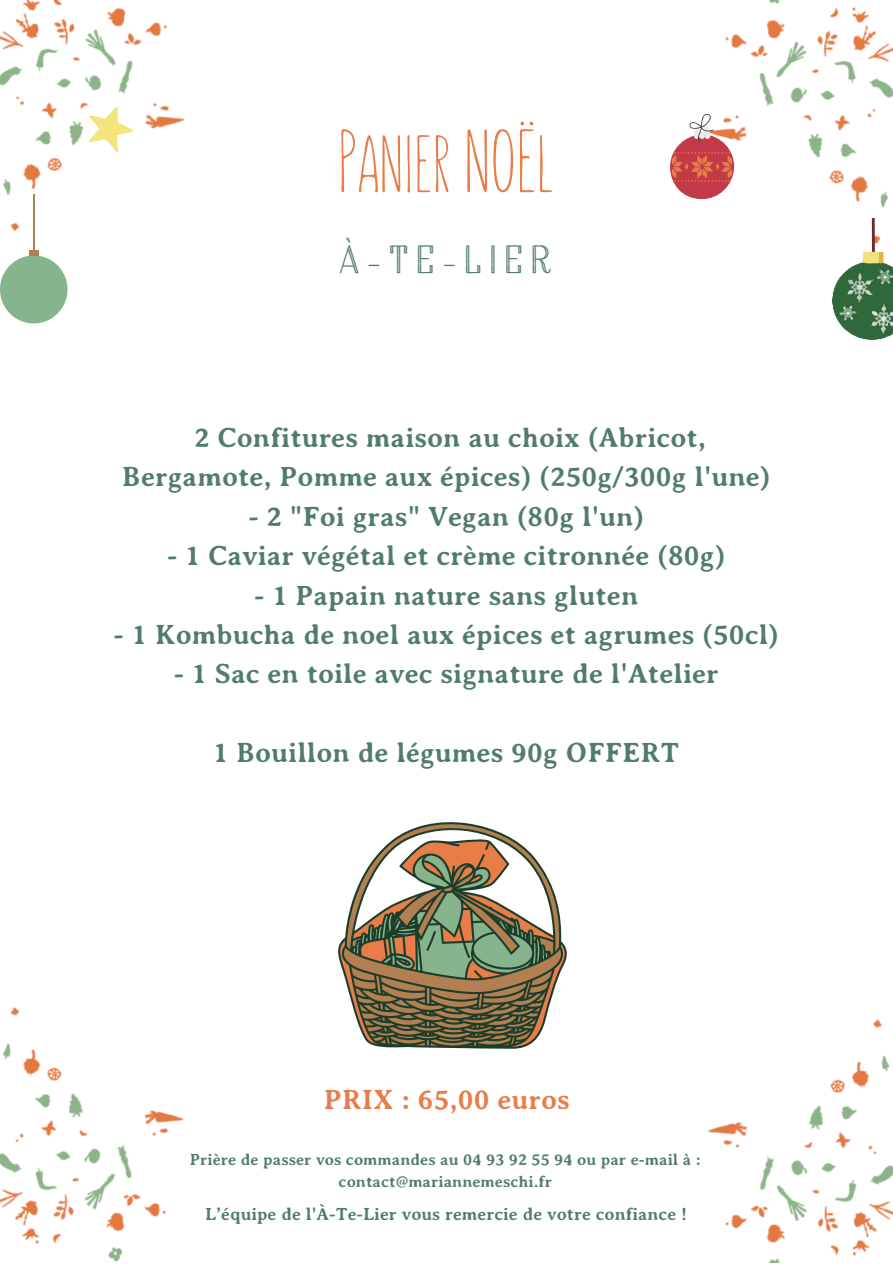
<style>
.page{position:relative;width:893px;height:1264px;background:#fff}
.page>*{position:absolute;margin:0;border:0;box-sizing:border-box;transform-origin:0 0}
.t1{font:89.85px "SUNN";letter-spacing:-.01em;color:#e87d4a}
.t2{font:39.15px "Harman Elegant Inline";letter-spacing:.2em;color:#517b71}
.t3{font:700 28.5px/39.3px "Averia Serif";color:#517b71;text-align:center}
.t4{font:700 28.5px "Averia Serif";color:#e87d4a}
.t5{font:700 18px "Averia Serif";color:#517b71}
.t6{font:700 16.5px/22.5px "Averia Serif";color:#517b71;text-align:center}
</style>
<div class="page">
<img style="left:0;top:0;width:185px;height:255px">
<img style="left:700px;top:0;width:192px;height:219px">
<img style="left:707px;top:1019px;width:185px;height:243px">
<img style="left:0;top:1007px;width:184px;height:255px">
<svg style="left:0;top:255px;width:67px;height:68px"></svg>
<div style="left:29px;top:250px;width:9px;height:6px;background:#b17f52"></div>
<hr style="left:33px;top:194px;width:1px;height:59px;background:#b17f52">
<svg style="left:670px;top:112px;width:64px;height:87px"></svg>
<img style="left:89px;top:107px;width:43px;height:44px">
<img style="left:832px;top:219px;width:60px;height:120px">
<svg style="left:338px;top:822px;width:229px;height:227px"></svg>
<h1 class="t1" style="left:337px;top:117px;width:217px">PanierNOËl</h1>
<h2 class="t2" style="left:339px;top:243px;width:214px">À-TE-LIER</h2>
<p class="t3" style="left:122px;top:418px;width:650px">2 Confitures maison au choix (Abricot,<br>Bergamote, Pomme aux épices) (250g/300g l'une)</p>
<p class="t3" style="left:248px;top:497px;width:397px">- 2 "Foi gras" Vegan (80g l'un)</p>
<p class="t3" style="left:167px;top:536px;width:560px">- 1 Caviar végétal et crème citronnée (80g)</p>
<p class="t3" style="left:254px;top:575px;width:385px">- 1 Papain nature sans gluten</p>
<p class="t3" style="left:114px;top:615px;width:666px">- 1 Kombucha de noel aux épices et agrumes (50cl)</p>
<p class="t3" style="left:174px;top:654px;width:546px">- 1 Sac en toile avec signature de l'Atelier</p>
<p class="t3" style="left:213px;top:733px;width:467px">1 Bouillon de légumes 90g OFFERT</p>
<p class="t4" style="left:323px;top:1084px;width:247px">PRIX : 65,00 euros</p>
<p class="t6" style="left:190px;top:1148px;width:512px">Prière de passer vos commandes au 04 93 92 55 94 ou par e-mail à : contact@mariannemeschi.fr</p>
<p class="t5" style="left:205px;top:1203px;width:483px">L’équipe de l'À-Te-Lier vous remercie de votre confiance !</p>
</div>
